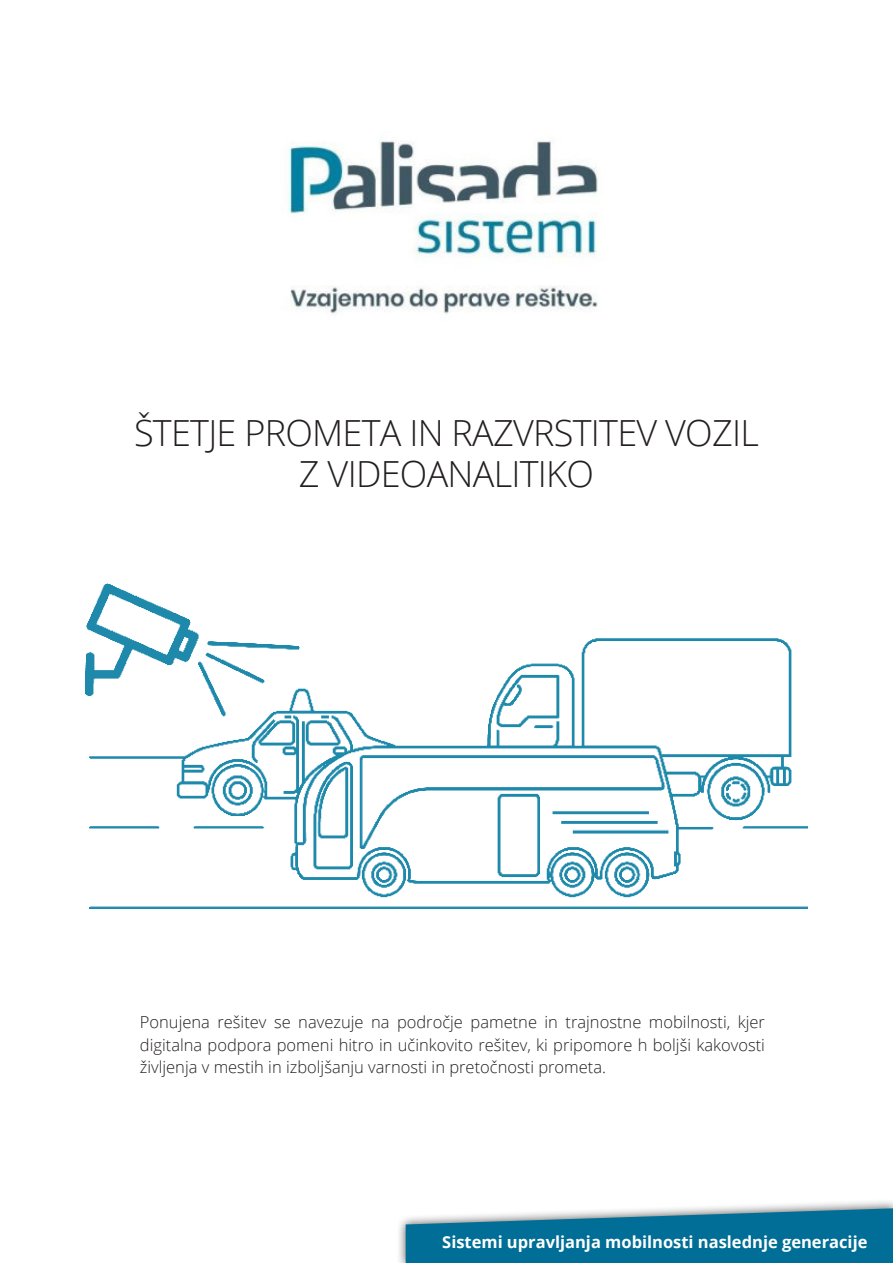
<style>
.page{position:relative;width:893px;height:1263px;background:#fff}
.page>*{position:absolute;margin:0;border:0;box-sizing:border-box;transform-origin:0 0}
.t1{font:300 36px "Open Sans";letter-spacing:-.02em;color:#231f20}
.t2{font:300 16.5px/22.5px "Open Sans";color:#231f20;text-align:justify}
.t3{font:700 16.5px "Open Sans";color:#fff}
</style>
<div class="page">
<div style="left:396px;top:1199px;width:497px;height:64px;background:#231f20;opacity:.75"></div>
<svg style="left:406px;top:1208px;width:487px;height:55px;background:#217fa0"></svg>
<img style="left:288px;top:140px;width:310px;height:174px">
<img style="left:85px;top:583px;width:723px;height:325px">
<p class="t1" style="left:134px;top:408px;width:626px">ŠTETJE PROMETA IN RAZVRSTITEV VOZIL</p>
<p class="t1" style="left:299px;top:450px;width:296px">Z VIDEOANALITIKO</p>
<p class="t2" style="left:140px;top:1010px;width:627px">Ponujena rešitev se navezuje na področje pametne in trajnostne mobilnosti, kjer digitalna podpora pomeni hitro in učinkovito rešitev, ki pripomore h boljši kakovosti življenja v mestih in izboljšanju varnosti in pretočnosti prometa.</p>
<p class="t3" style="left:442px;top:1231px;width:427px">Sistemi upravljanja mobilnosti naslednje generacije</p>
</div>
